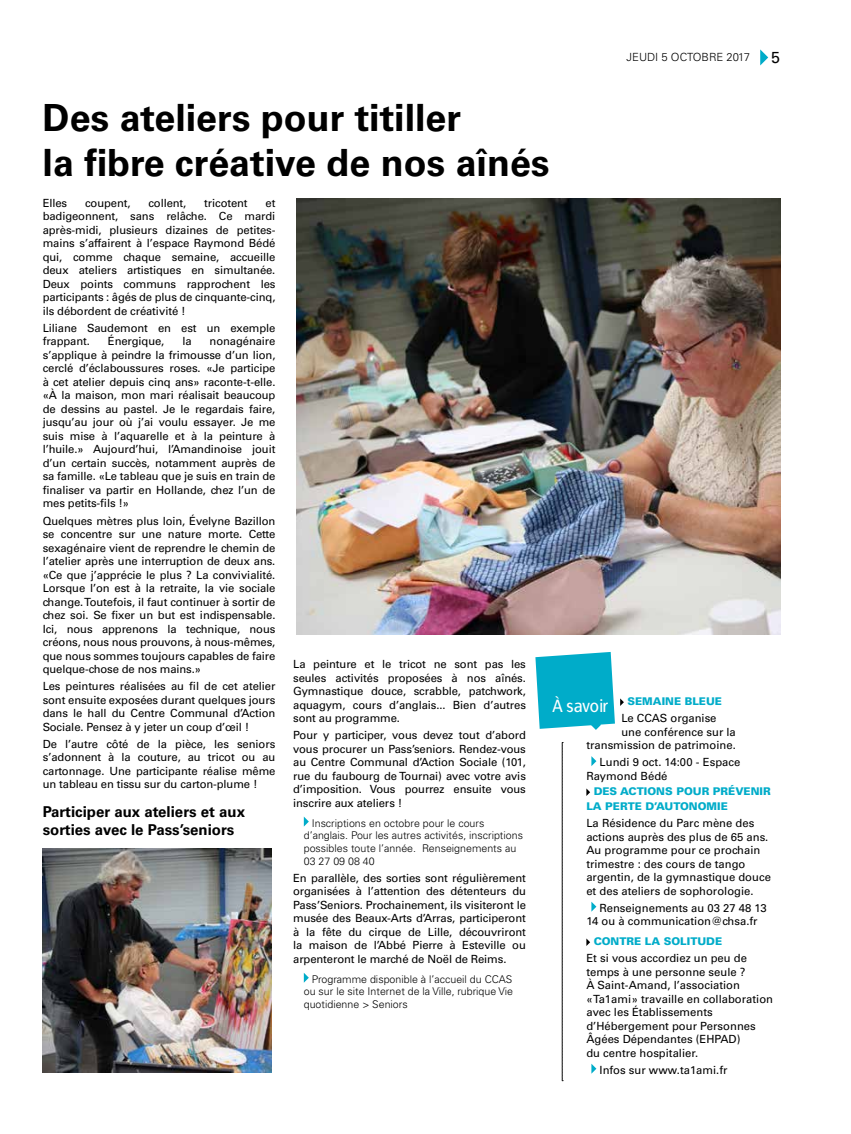
<style>
.page{position:relative;width:851px;height:1134px;background:#fff}
.page>*{position:absolute;margin:0;border:0;box-sizing:border-box;transform-origin:0 0}
.t1{font:700 37.5px/45px "Univers LT";color:#000}
.t2{font:17.88px "Francophil Sans";color:#fff}
.t3{font:16px "Univers LT";color:#000}
.t4{font:700 15px/18px "Univers LT";color:#000}
.t5{font:11.25px/13.5px "Univers LT";letter-spacing:-.01em;color:#000;text-align:justify}
.t6{font:300 11.25px "Univers LT";color:#000}
.t7{font:300 10.62px/12.8px "Univers LT";color:#000}
.t8{font:900 10.62px/15px "Univers LT";color:#00acc9}
</style>
<div class="page">
<svg style="left:760px;top:49px;width:8px;height:16px"></svg>
<img style="left:43px;top:848px;width:229px;height:224px">
<svg style="left:304px;top:817px;width:5px;height:9px"></svg>
<svg style="left:304px;top:973px;width:5px;height:10px"></svg>
<img style="left:296px;top:198px;width:484px;height:436px">
<svg style="left:591px;top:756px;width:5px;height:10px"></svg>
<svg style="left:586px;top:788px;width:4px;height:8px"></svg>
<svg style="left:591px;top:902px;width:5px;height:10px"></svg>
<svg style="left:586px;top:938px;width:4px;height:8px"></svg>
<svg style="left:591px;top:1064px;width:5px;height:10px"></svg>
<svg style="left:535px;top:652px;width:88px;height:78px"></svg>
<svg style="left:562px;top:742px;width:1px;height:339px"></svg>
<h1 class="t1" style="left:43px;top:95px;width:508px">Des ateliers pour titiller<br>la fibre créative de nos aînés</h1>
<p class="t6" style="left:626px;top:50px;width:125px">JEUDI 5 OCTOBRE 2017</p>
<h3 class="t3" style="left:771px;top:48px;width:10px">5</h3>
<p class="t5" style="left:43px;top:196px;width:26px">Elles</p>
<p class="t5" style="left:85px;top:196px;width:47px">coupent,</p>
<p class="t5" style="left:148px;top:196px;width:39px">collent,</p>
<p class="t5" style="left:204px;top:196px;width:45px">tricotent</p>
<p class="t5" style="left:43px;top:196px;width:234px;text-indent:223px">et badigeonnent, sans relâche. Ce mardi après-midi, plusieurs dizaines de petites&shy;mains s’affairent à l’espace Raymond Bédé qui, comme chaque semaine, accueille deux ateliers artistiques en simultanée.<br>Deux points communs rapprochent les participants : âgés de plus de cinquante-cinq, ils débordent de créativité !</p>
<p class="t5" style="left:43px;top:321px;width:234px">Liliane Saudemont en est un exemple frappant.</p>
<p class="t5" style="left:108px;top:335px;width:58px">Énergique,</p>
<p class="t5" style="left:182px;top:335px;width:11px">la</p>
<p class="t5" style="left:43px;top:335px;width:234px;text-indent:167px">nonagénaire s’applique à peindre la frimousse d’un lion, cerclé d’éclaboussures roses. «Je participe à cet atelier depuis cinq ans» raconte-t-elle. «À la maison, mon mari réalisait beaucoup de dessins au pastel. Je le regardais faire, jusqu’au jour où j’ai voulu essayer. Je me suis mise à l’aquarelle et à la peinture à l’huile.» Aujourd’hui, l’Amandinoise jouit d’un certain succès, notamment auprès de sa famille. «Le tableau que je suis en train de finaliser va partir en Hollande, chez l’un de mes petits-fils !»</p>
<p class="t5" style="left:43px;top:514px;width:234px">Quelques mètres plus loin, Évelyne Bazillon se concentre sur une nature morte. Cette sexagénaire vient de reprendre le chemin de l’atelier après une interruption de deux ans. «Ce que j’apprécie le plus ? La convivialité.<br>Lorsque l’on est à la retraite, la vie sociale change. Toutefois, il faut continuer à sortir de chez soi. Se fixer un but est indispensable.<br>Ici, nous apprenons la technique, nous créons, nous nous prouvons, à nous-mêmes, que nous sommes toujours capables de faire quelque-chose de nos mains.»</p>
<p class="t5" style="left:43px;top:679px;width:234px">Les peintures réalisées au fil de cet atelier sont ensuite exposées durant quelques jours dans le hall du Centre Communal d’Action Sociale. Pensez à y jeter un coup d’œil !</p>
<p class="t5" style="left:43px;top:737px;width:234px">De l’autre côté de la pièce, les seniors s’adonnent à la couture, au tricot ou au cartonnage. Une participante réalise même un tableau en tissu sur du carton-plume !</p>
<h3 class="t4" style="left:43px;top:803px;width:204px">Participer aux ateliers et aux sorties avec le Pass’seniors</h3>
<p class="t5" style="left:293px;top:657px;width:234px">La peinture et le tricot ne sont pas les seules activités proposées à nos aînés.<br>Gymnastique douce, scrabble, patchwork, aquagym, cours d’anglais... Bien d’autres sont au programme.</p>
<p class="t5" style="left:293px;top:728px;width:234px">Pour y participer, vous devez tout d’abord vous procurer un Pass’seniors. Rendez-vous au Centre Communal d’Action Sociale (101, rue du faubourg de Tournai) avec votre avis d’imposition. Vous pourrez ensuite vous inscrire aux ateliers !</p>
<p class="t7" style="left:304px;top:816px;width:221px;text-indent:8px">Inscriptions en octobre pour le cours d’anglais. Pour les autres activités, inscriptions possibles toute l’année. Renseignements au 03 27 09 08 40</p>
<p class="t5" style="left:293px;top:871px;width:234px">En parallèle, des sorties sont régulièrement organisées à l’attention des détenteurs du Pass’Seniors. Prochainement, ils visiteront le musée des Beaux-Arts d’Arras, participeront à la fête du cirque de Lille, découvriront la maison de l’Abbé Pierre à Esteville ou arpenteront le marché de Noël de Reims.</p>
<p class="t7" style="left:304px;top:972px;width:211px;text-align:justify;text-indent:8px">Programme disponible à l’accueil du CCAS ou sur le site Internet de la Ville, rubrique Vie quotidienne &gt; Seniors</p>
<h2 class="t2" style="left:552px;top:695px;width:57px">À savoir</h2>
<p class="t8" style="left:627px;top:694px;width:96px">SEMAINE BLEUE</p>
<p class="t5" style="left:621px;top:711px;width:97px">Le CCAS organise</p>
<p class="t5" style="left:621px;top:725px;width:116px">une conférence sur la</p>
<p class="t5" style="left:586px;top:738px;width:151px">transmission de patrimoine.</p>
<p class="t5" style="left:586px;top:755px;width:155px;text-indent:13px">Lundi 9 oct. 14:00 - Espace<br>Raymond Bédé</p>
<p class="t8" style="left:586px;top:784px;width:186px;text-indent:7px">DES ACTIONS POUR PRÉVENIR<br>LA PERTE D’AUTONOMIE</p>
<p class="t5" style="left:586px;top:816px;width:186px;text-align:left">La Résidence du Parc mène des actions auprès des plus de 65 ans.<br>Au programme pour ce prochain trimestre : des cours de tango argentin, de la gymnastique douce et des ateliers de sophorologie.</p>
<p class="t5" style="left:586px;top:901px;width:182px;text-indent:13px">Renseignements au 03 27 48 13<br>14 ou à communication@chsa.fr</p>
<p class="t8" style="left:593px;top:934px;width:130px">CONTRE LA SOLITUDE</p>
<p class="t5" style="left:586px;top:951px;width:188px;text-align:left">Et si vous accordiez un peu de temps à une personne seule ?<br>À Saint-Amand, l’association «Ta1ami» travaille en collaboration avec les Établissements d’Hébergement pour Personnes<br>Âgées Dépendantes (EHPAD)<br>du centre hospitalier.</p>
<p class="t5" style="left:599px;top:1063px;width:129px">Infos sur www.ta1ami.fr</p>
</div>
